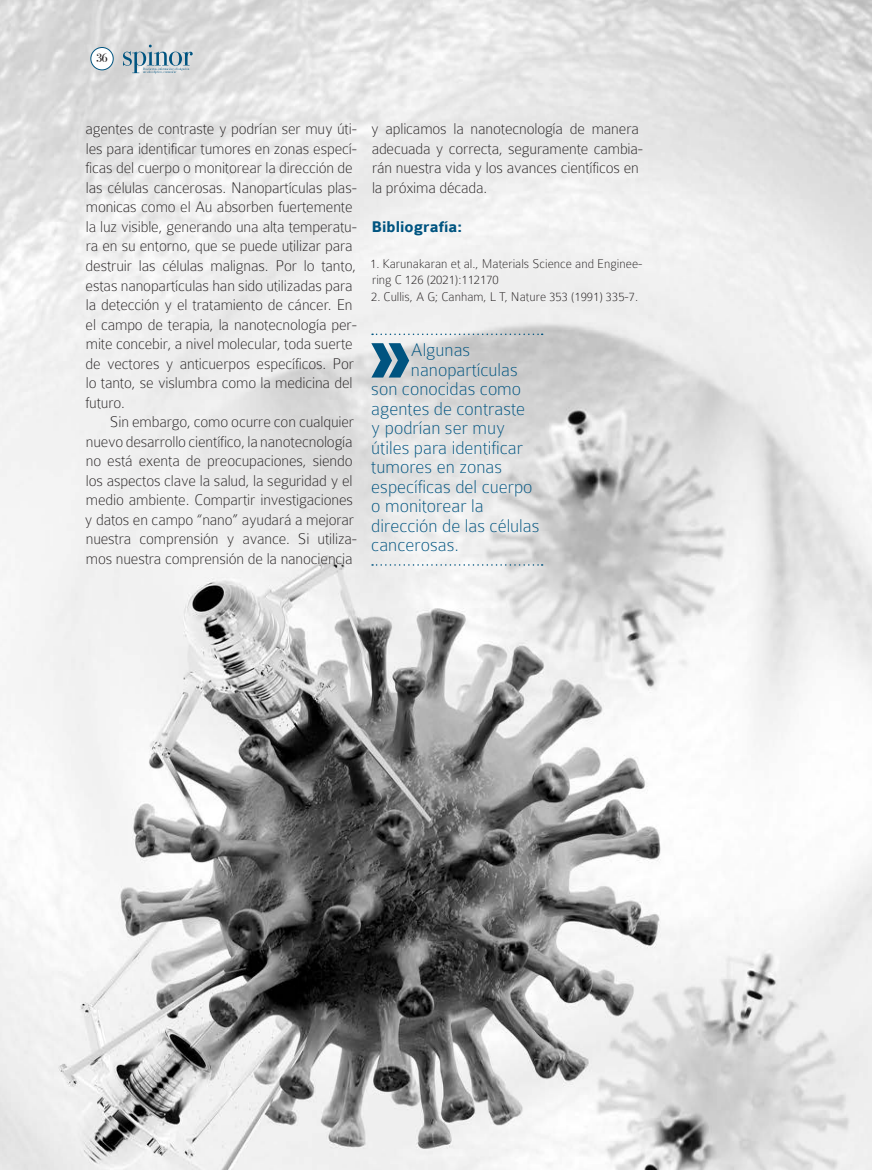
<style>
.page{position:relative;width:872px;height:1170px;background:#fff}
.page>*{position:absolute;margin:0;border:0;box-sizing:border-box;transform-origin:0 0}
.balazo{font:700 95.4px "Colaborate";color:#005480}
.balazo-2{font:100 19.5px "Colaborate";color:#005480}
.párrafo{font:100 16.5px/19.5px "Colaborate";letter-spacing:-.01em;color:#231f20}
.subtitulo{font:700 16.5px "Colaborate";color:#005480}
.REFERENCIAS{font:100 13.5px/16.5px "Colaborate";color:#231f20}
.t1{font:12px "Bodoni Svty Two ITCTT Book";color:#231f20}
</style>
<div class="page">
<img style="left:0;top:0;width:872px;height:1169px">
<svg style="left:372px;top:333px;width:170px;height:2px"></svg>
<svg style="left:372px;top:564px;width:170px;height:1px"></svg>
<div style="left:91px;top:47px;width:22px;height:23px;background:#fff;border-radius:50%"></div>
<div style="left:90px;top:47px;width:24px;height:23px;border:1px solid #005480;border-radius:50%"></div>
<svg style="left:123px;top:45px;width:70px;height:29px;background:#adbfc8"></svg>
<p class="t1" style="left:96px;top:51px;width:13px">36</p>
<p class="párrafo" style="left:85px;top:119px;width:273px">agentes de contraste y podrían ser muy úti&shy;les para identificar tumores en zonas especí&shy;ficas del cuerpo o monitorear la dirección de las células cancerosas. Nanopartículas plas&shy;monicas como el Au absorben fuertemente la luz visible, generando una alta temperatu&shy;ra en su entorno, que se puede utilizar para destruir las células malignas. Por lo tanto, estas nanopartículas han sido utilizadas para la detección y el tratamiento de cáncer. En el campo de terapia, la nanotecnología per&shy;mite concebir, a nivel molecular, toda suerte de vectores y anticuerpos específicos. Por lo tanto, se vislumbra como la medicina del futuro.</p>
<p class="párrafo" style="left:85px;top:412px;width:273px;text-indent:25px">Sin embargo, como ocurre con cualquier nuevo desarrollo científico, la nanotecnología no está exenta de preocupaciones, siendo los aspectos clave la salud, la seguridad y el medio ambiente. Compartir investigaciones y datos en campo “nano” ayudará a mejorar nuestra comprensión y avance. Si utiliza&shy;mos nuestra comprensión de la nanociencia</p>
<p class="párrafo" style="left:371px;top:119px;width:273px">y aplicamos la nanotecnología de manera adecuada y correcta, seguramente cambia&shy;rán nuestra vida y los avances científicos en la próxima década.</p>
<p class="subtitulo" style="left:371px;top:218px;width:92px">Bibliografía:</p>
<p class="REFERENCIAS" style="left:370px;top:255px;width:274px">1. Karunakaran et al., Materials Science and Enginee&shy;ring C 126 (2021):112170</p>
<p class="REFERENCIAS" style="left:371px;top:288px;width:268px">2. Cullis, A G; Canham, L T, Nature 353 (1991) 335-7.</p>
<p class="balazo" style="left:369px;top:306px;width:43px">»</p>
<p class="balazo-2" style="left:411px;top:340px;width:61px">Algunas</p>
<p class="balazo-2" style="left:411px;top:359px;width:108px">nanopartículas</p>
<p class="balazo-2" style="left:371px;top:379px;width:151px">son conocidas como</p>
<p class="balazo-2" style="left:371px;top:398px;width:155px">agentes de contraste</p>
<p class="balazo-2" style="left:371px;top:418px;width:135px">y podrían ser muy</p>
<p class="balazo-2" style="left:371px;top:437px;width:153px">útiles para identificar</p>
<p class="balazo-2" style="left:371px;top:457px;width:132px">tumores en zonas</p>
<p class="balazo-2" style="left:371px;top:476px;width:163px">específicas del cuerpo</p>
<p class="balazo-2" style="left:371px;top:496px;width:114px">o monitorear la</p>
<p class="balazo-2" style="left:371px;top:515px;width:170px">dirección de las células</p>
<p class="balazo-2" style="left:371px;top:535px;width:89px">cancerosas.</p>
</div>
